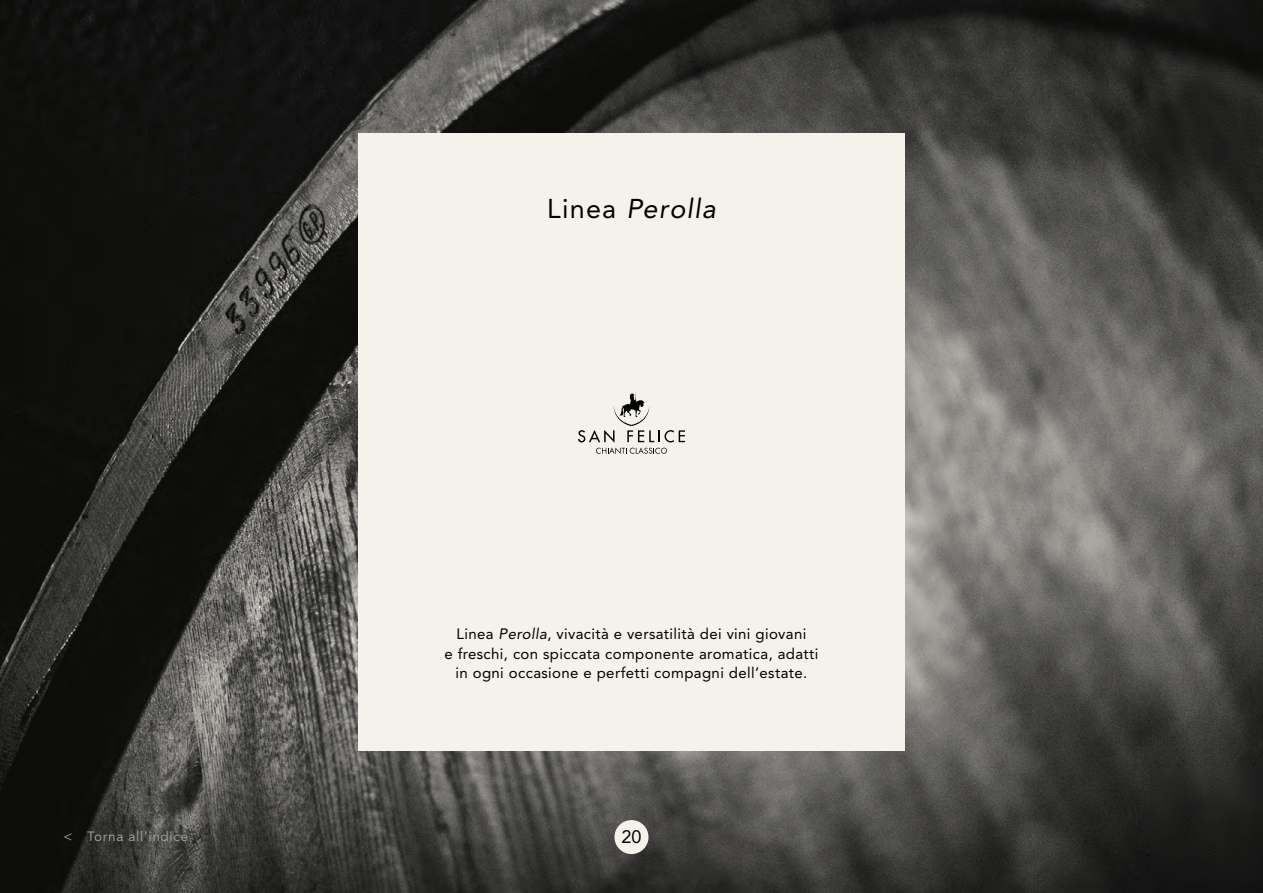
<style>
.page{position:relative;width:1263px;height:893px;background:#fff}
.page>*{position:absolute;margin:0;border:0;box-sizing:border-box;transform-origin:0 0}
.t1{font:italic 27px "Avenir LT Pro";letter-spacing:.04em;color:#000}
.t2{font:18px "Avenir LT Pro";color:#000}
.t3{font:15px/19.5px "Avenir LT Pro";letter-spacing:.025em;color:#000;text-align:center}
.t4{font:13.5px "Avenir LT Pro";letter-spacing:.05em;color:#9d9d9c}
.s1{font-style:normal}
.s2{font-style:italic}
</style>
<div class="page">
<img style="left:0;top:0;width:1263px;height:893px">
<div style="left:358px;top:133px;width:547px;height:618px;background:#f4f2ea"></div>
<div style="left:614px;top:820px;width:34px;height:34px;background:#f4f2ea;border-radius:50%"></div>
<svg style="left:578px;top:392px;width:107px;height:62px"></svg>
<p class="t4" style="left:63px;top:828px;width:126px">&lt; Torna all’indice</p>
<h1 class="t1" style="left:547px;top:192px;width:170px"><span class="s1">Linea</span> Perolla</h1>
<p class="t3" style="left:444px;top:624px;width:376px">Linea <span class="s2">Perolla</span>, vivacità e versatilità dei vini giovani<br>e freschi, con spiccata componente aromatica, adatti in ogni occasione e perfetti compagni dell’estate.</p>
<p class="t2" style="left:621px;top:825px;width:22px">20</p>
</div>
